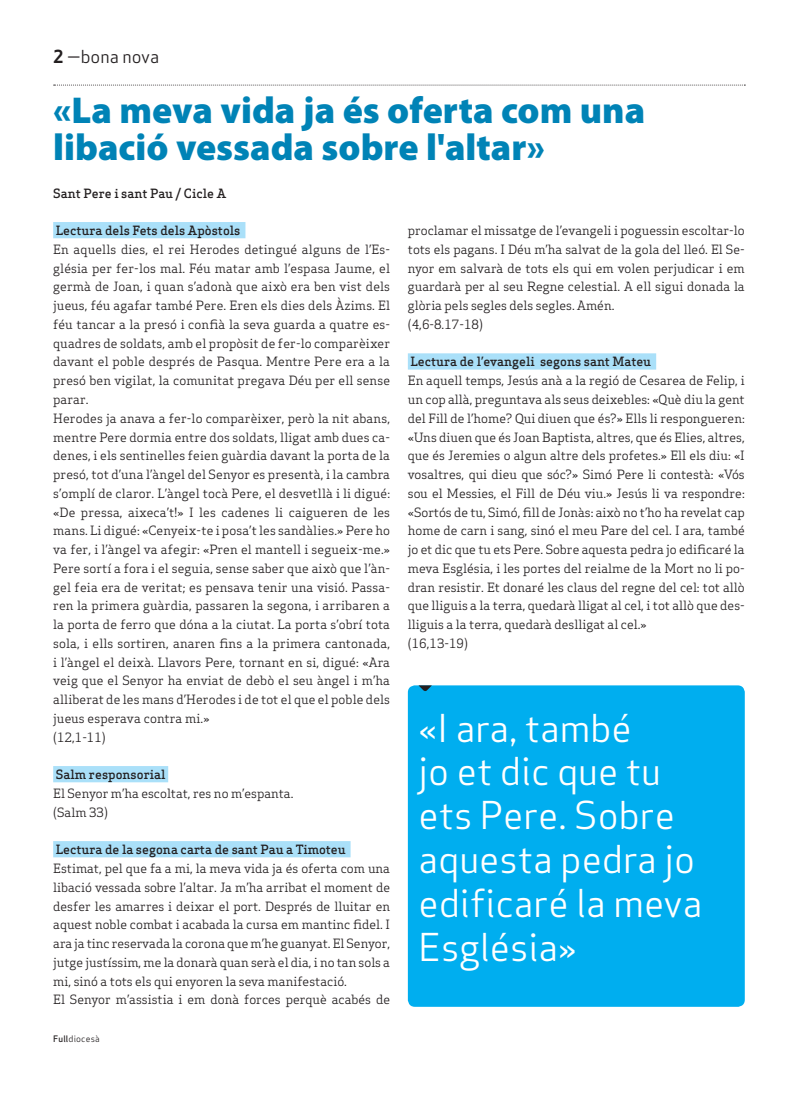
<style>
.page{position:relative;width:798px;height:1099px;background:#fff}
.page>*{position:absolute;margin:0;border:0;box-sizing:border-box;transform-origin:0 0}
.t1{font:37.5px/43.8px "Apex Sans Book T";color:#fff}
.t2{font:900 37.5px/37.5px "Myriad Pro";color:#0083b6}
.t3{font:17.5px "Apex Sans Book T";color:#231f20}
.t4{font:12.5px/18.8px "Apex Serif";color:#231f20}
.t5{font:500 12.5px "Apex Serif";color:#231f20}
.t6{font:8.75px "Apex Sans Book T";letter-spacing:.02em;color:#231f20}
.s1{font-family:"Apex Sans Bold T"}
.s2{font-family:"Apex Sans Medium T"}
</style>
<div class="page">
<svg style="left:54px;top:85px;width:691px;height:1px"></svg>
<div style="left:53px;top:222px;width:192px;height:16px;background:#aae0f9"></div>
<div style="left:53px;top:766px;width:115px;height:16px;background:#aae0f9"></div>
<div style="left:53px;top:841px;width:297px;height:16px;background:#aae0f9"></div>
<div style="left:407px;top:353px;width:249px;height:16px;background:#aae0f9"></div>
<div style="left:407px;top:685px;width:337px;height:321px;background:#00aeef;border-radius:7px"></div>
<svg style="left:418px;top:685px;width:13px;height:6px"></svg>
<h2 class="t3" style="left:53px;top:46px;width:107px"><span class="s1">2</span> —bona nova</h2>
<h1 class="t2" style="left:53px;top:90px;width:593px">«La meva vida ja és oferta com una libació vessada sobre l'altar»</h1>
<p class="t5" style="left:53px;top:185px;width:174px">Sant Pere i sant Pau / Cicle A</p>
<p class="t5" style="left:56px;top:223px;width:186px">Lectura dels Fets dels Apòstols</p>
<p class="t4" style="left:53px;top:240px;width:338px">En aquells dies, el rei Herodes detingué alguns de l’Es&shy;glésia per fer-los mal. Féu matar amb l’espasa Jaume, el germà de Joan, i quan s’adonà que això era ben vist dels jueus, féu agafar també Pere. Eren els dies dels Àzims. El féu tancar a la presó i confià la seva guarda a quatre es&shy;quadres de soldats, amb el propòsit de fer-lo comparèixer davant el poble després de Pasqua. Mentre Pere era a la presó ben vigilat, la comunitat pregava Déu per ell sense parar.<br>Herodes ja anava a fer-lo comparèixer, però la nit abans, mentre Pere dormia entre dos soldats, lligat amb dues ca&shy;denes, i els sentinelles feien guàrdia davant la porta de la presó, tot d’una l’àngel del Senyor es presentà, i la cambra s’omplí de claror. L’àngel tocà Pere, el desvetllà i li digué: «De pressa, aixeca’t!» I les cadenes li caigueren de les mans. Li digué: «Cenyeix-te i posa’t les sandàlies.» Pere ho va fer, i l’àngel va afegir: «Pren el mantell i segueix-me.» Pere sortí a fora i el seguia, sense saber que això que l’àn&shy;gel feia era de veritat; es pensava tenir una visió. Passa&shy;ren la primera guàrdia, passaren la segona, i arribaren a la porta de ferro que dóna a la ciutat. La porta s’obrí tota sola, i ells sortiren, anaren fins a la primera cantonada, i l’àngel el deixà. Llavors Pere, tornant en si, digué: «Ara veig que el Senyor ha enviat de debò el seu àngel i m’ha alliberat de les mans d’Herodes i de tot el que el poble dels jueus esperava contra mi.»<br>(12,1-11)</p>
<p class="t5" style="left:56px;top:766px;width:111px">Salm responsorial</p>
<p class="t4" style="left:53px;top:783px;width:242px">El Senyor m’ha escoltat, res no m’espanta. (Salm 33)</p>
<p class="t5" style="left:56px;top:841px;width:291px">Lectura de la segona carta de sant Pau a Timoteu</p>
<p class="t4" style="left:53px;top:858px;width:338px">Estimat, pel que fa a mi, la meva vida ja és oferta com una libació vessada sobre l’altar. Ja m’ha arribat el moment de desfer les amarres i deixar el port. Després de lluitar en aquest noble combat i acabada la cursa em mantinc fidel. I ara ja tinc reservada la corona que m’he guanyat. El Senyor, jutge justíssim, me la donarà quan serà el dia, i no tan sols a mi, sinó a tots els qui enyoren la seva manifestació.<br>El Senyor m’assistia i em donà forces perquè acabés de</p>
<p class="t6" style="left:53px;top:1032px;width:48px"><span class="s2">Full</span>diocesà</p>
<p class="t4" style="left:407px;top:221px;width:338px">proclamar el missatge de l’evangeli i poguessin escoltar-lo tots els pagans. I Déu m’ha salvat de la gola del lleó. El Se&shy;nyor em salvarà de tots els qui em volen perjudicar i em guardarà per al seu Regne celestial. A ell sigui donada la glòria pels segles dels segles. Amén.<br>(4,6-8.17-18)</p>
<p class="t5" style="left:410px;top:354px;width:242px">Lectura de l’evangeli segons sant Mateu</p>
<p class="t4" style="left:407px;top:371px;width:338px">En aquell temps, Jesús anà a la regió de Cesarea de Felip, i un cop allà, preguntava als seus deixebles: «Què diu la gent del Fill de l’home? Qui diuen que és?» Ells li respongueren: «Uns diuen que és Joan Baptista, altres, que és Elies, altres, que és Jeremies o algun altre dels profetes.» Ell els diu: «I vosaltres, qui dieu que sóc?» Simó Pere li contestà: «Vós sou el Messies, el Fill de Déu viu.» Jesús li va respondre: «Sortós de tu, Simó, fill de Jonàs: això no t’ho ha revelat cap home de carn i sang, sinó el meu Pare del cel. I ara, també jo et dic que tu ets Pere. Sobre aquesta pedra jo edificaré la meva Església, i les portes del reialme de la Mort no li po&shy;dran resistir. Et donaré les claus del regne del cel: tot allò que lliguis a la terra, quedarà lligat al cel, i tot allò que des&shy;lliguis a la terra, quedarà deslligat al cel.»<br>(16,13-19)</p>
<h1 class="t1" style="left:418px;top:705px;width:285px">«I ara, també<br>jo et dic que tu ets Pere. Sobre aquesta pedra jo edificaré la meva<br>Església»</h1>
</div>
